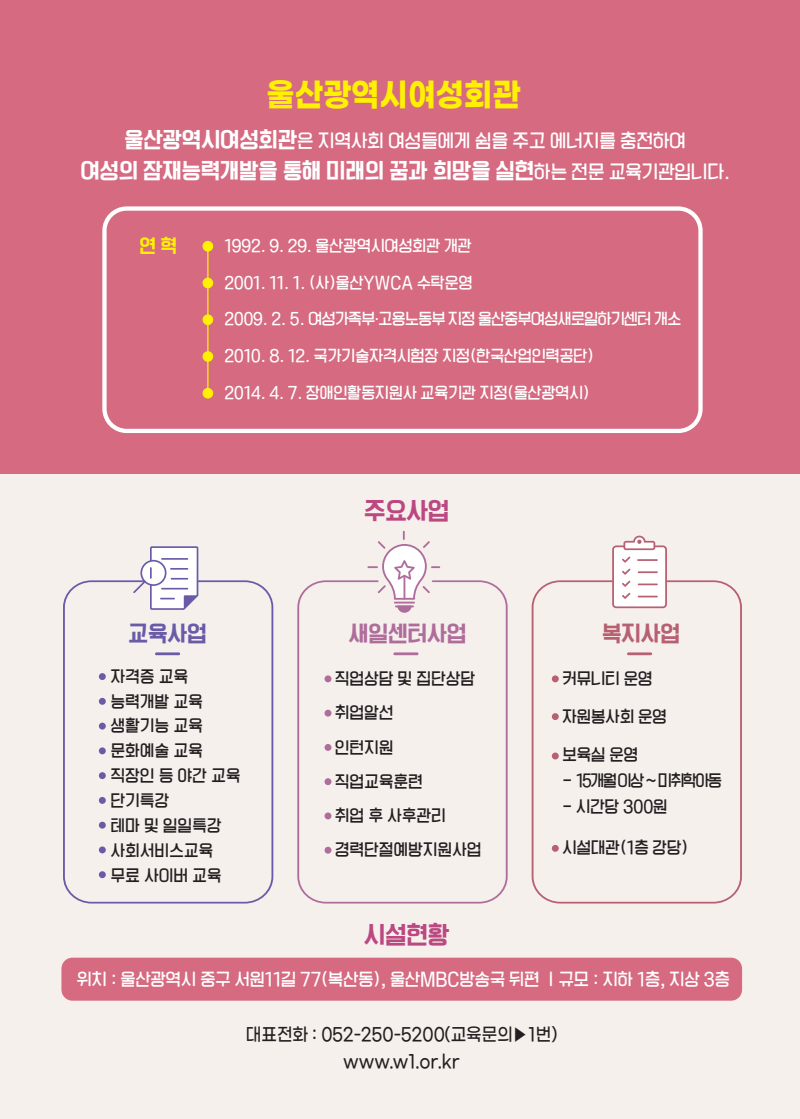
<style>
.page{position:relative;width:800px;height:1119px;background:#fff}
.page>*{position:absolute;margin:0;border:0;box-sizing:border-box;transform-origin:0 0}
.t1{font:700 32.7px "Gmarket Sans";color:#fff101;scale:.9 1}
.t2{font:25.5px "ic TT Luckysuper R";color:#bc4881;scale:.85 1}
.t3{font:23.25px "ic TT Luckysuper R";color:#af6d9b;scale:.85 1}
.t4{font:23.25px "ic TT Luckysuper R";color:#695ba7;scale:.85 1}
.t5{font:23.25px "ic TT Luckysuper R";color:#b76071;scale:.85 1}
.t6{font:22.8px "ic TT Luckysuper R";color:#fff;scale:.85 1}
.t7{font:19.65px "ic TT Luckysuper L";color:#fff;scale:.85 1}
.t8{font:19.5px "ic TT Luckysuper R";color:#fff101;scale:.85 1}
.t9{font:18px "ic TT Luckysuper L";color:#fff;scale:.85 1}
.t10{font:500 18px/26.4px "Gmarket Sans";color:#231f20;text-align:center;scale:.9 1}
.t11{font:17.1px/24.9px "ic TT Luckysuper L";letter-spacing:.02em;color:#231f20;scale:.85 1}
.t12{font:17.1px "ic TT Luckysuper L";letter-spacing:-.1em;color:#231f20;scale:.85 1}
.t13{font:16.5px "ic TT Luckysuper L";color:#fff;scale:.85 1}
.t14{font:16.5px "ic TT Luckysuper L";letter-spacing:-.04em;color:#fff;scale:.85 1}
.s1{font-family:"ic TT Luckysuper R";font-size:22.8px}
.s2{font-family:"ic TT Luckysuper L";font-size:19.65px}
</style>
<div class="page">
<div style="left:0;top:0;width:799px;height:1118px;background:#f6f0ed"></div>
<div style="left:0;top:0;width:799px;height:473px;background:#d56a80"></div>
<svg style="left:63px;top:580px;width:210px;height:323px"></svg>
<div style="left:102px;top:206px;width:600px;height:227px;border:4px solid #fff;border-radius:22px"></div>
<svg style="left:297px;top:580px;width:210px;height:323px"></svg>
<svg style="left:531px;top:580px;width:210px;height:323px"></svg>
<svg style="left:133px;top:546px;width:65px;height:63px"></svg>
<svg style="left:612px;top:535px;width:54px;height:73px;background:#f2e3e6"></svg>
<hr style="left:394px;top:601px;width:21px;height:2px;background:#af6d9b">
<svg style="left:395px;top:605px;width:19px;height:7px"></svg>
<svg style="left:367px;top:530px;width:73px;height:69px"></svg>
<hr style="left:155px;top:652px;width:25px;height:3px;background:#695ba7">
<hr style="left:393px;top:652px;width:25px;height:3px;background:#af6d9b">
<hr style="left:627px;top:652px;width:25px;height:3px;background:#b76071">
<hr style="left:207px;top:244px;width:1px;height:154px;background:#fff101">
<div style="left:203px;top:241px;width:9px;height:10px;background:#fff101;border-radius:50%"></div>
<div style="left:202px;top:241px;width:11px;height:10px;border:1px solid #fff101;border-radius:50%"></div>
<div style="left:203px;top:278px;width:9px;height:10px;background:#fff101;border-radius:50%"></div>
<div style="left:202px;top:277px;width:11px;height:11px;border:1px solid #fff101;border-radius:50%"></div>
<div style="left:203px;top:315px;width:9px;height:9px;background:#fff101;border-radius:50%"></div>
<div style="left:202px;top:314px;width:11px;height:11px;border:1px solid #fff101;border-radius:50%"></div>
<div style="left:203px;top:352px;width:9px;height:9px;background:#fff101;border-radius:50%"></div>
<div style="left:202px;top:351px;width:11px;height:11px;border:1px solid #fff101;border-radius:50%"></div>
<div style="left:203px;top:388px;width:9px;height:10px;background:#fff101;border-radius:50%"></div>
<div style="left:202px;top:388px;width:11px;height:10px;border:1px solid #fff101;border-radius:50%"></div>
<div style="left:61px;top:957px;width:681px;height:43px;background:#d56a80;border-radius:11px"></div>
<div style="left:99px;top:673px;width:7px;height:7px;background:#695ba7;border-radius:50%"></div>
<div style="left:324px;top:675px;width:7px;height:7px;background:#af6d9b;border-radius:50%"></div>
<div style="left:551px;top:675px;width:7px;height:7px;background:#b76071;border-radius:50%"></div>
<div style="left:551px;top:713px;width:7px;height:7px;background:#b76071;border-radius:50%"></div>
<svg style="left:551px;top:752px;width:7px;height:7px"></svg>
<svg style="left:551px;top:844px;width:7px;height:7px"></svg>
<div style="left:324px;top:709px;width:7px;height:7px;background:#af6d9b;border-radius:50%"></div>
<svg style="left:324px;top:743px;width:7px;height:7px"></svg>
<div style="left:324px;top:778px;width:7px;height:7px;background:#af6d9b;border-radius:50%"></div>
<div style="left:324px;top:812px;width:7px;height:7px;background:#af6d9b;border-radius:50%"></div>
<div style="left:324px;top:846px;width:7px;height:7px;background:#af6d9b;border-radius:50%"></div>
<div style="left:99px;top:697px;width:7px;height:7px;background:#695ba7;border-radius:50%"></div>
<div style="left:99px;top:722px;width:7px;height:7px;background:#695ba7;border-radius:50%"></div>
<div style="left:99px;top:747px;width:7px;height:7px;background:#695ba7;border-radius:50%"></div>
<div style="left:99px;top:772px;width:7px;height:7px;background:#695ba7;border-radius:50%"></div>
<div style="left:99px;top:796px;width:7px;height:7px;background:#695ba7;border-radius:50%"></div>
<div style="left:99px;top:821px;width:7px;height:7px;background:#695ba7;border-radius:50%"></div>
<div style="left:99px;top:846px;width:7px;height:7px;background:#695ba7;border-radius:50%"></div>
<div style="left:99px;top:871px;width:7px;height:7px;background:#695ba7;border-radius:50%"></div>
<h1 class="t1" style="left:266px;top:77px;width:284px">울산광역시여성회관</h1>
<p class="t7" style="left:124px;top:131px;width:662px"><span class="s1">울산광역시여성회관</span>은 지역사회 여성들에게 쉼을 주고 에너지를 충전하여</p>
<h3 class="t6" style="left:81px;top:159px;width:765px">여성의 잠재능력개발을 통해 미래의 꿈과 희망을 실현<span class="s2">하는 전문 교육기관입니다.</span></h3>
<p class="t8" style="left:140px;top:236px;width:45px">연 혁</p>
<p class="t13" style="left:224px;top:237px;width:292px">1992. 9. 29. 울산광역시여성회관 개관</p>
<p class="t13" style="left:224px;top:274px;width:293px">2001. 11. 1. (사)울산YWCA 수탁운영</p>
<p class="t14" style="left:224px;top:311px;width:538px">2009. 2. 5. 여성가족부·고용노동부 지정 울산중부여성새로일하기센터 개소</p>
<p class="t13" style="left:224px;top:347px;width:436px">2010. 8. 12. 국가기술자격시험장 지정(한국산업인력공단)</p>
<p class="t13" style="left:224px;top:384px;width:431px">2014. 4. 7. 장애인활동지원사 교육기관 지정(울산광역시)</p>
<h2 class="t2" style="left:364px;top:498px;width:102px">주요사업</h2>
<h3 class="t4" style="left:129px;top:622px;width:94px">교육사업</h3>
<h3 class="t3" style="left:349px;top:622px;width:140px">새일센터사업</h3>
<h3 class="t5" style="left:602px;top:622px;width:94px">복지사업</h3>
<p class="t11" style="left:111px;top:665px;width:154px">자격증 교육 능력개발 교육 생활기능 교육 문화예술 교육 직장인 등 야간 교육 단기특강<br>테마 및 일일특강 사회서비스교육 무료 사이버 교육</p>
<p class="t11" style="left:335px;top:662px;width:173px;line-height:34.2px">직업상담 및 집단상담 취업알선<br>인턴지원 직업교육훈련<br>취업 후 사후관리 경력단절예방지원사업</p>
<p class="t11" style="left:562px;top:667px;width:107px">커뮤니티 운영</p>
<p class="t11" style="left:562px;top:705px;width:124px">자원봉사회 운영</p>
<p class="t11" style="left:562px;top:743px;width:91px">보육실 운영</p>
<p class="t12" style="left:562px;top:772px;width:189px">- 15개월 이상 ~ 미취학아동</p>
<p class="t11" style="left:562px;top:795px;width:125px">- 시간당 300원</p>
<p class="t11" style="left:562px;top:836px;width:149px">시설대관(1층 강당)</p>
<h2 class="t2" style="left:364px;top:922px;width:102px">시설현황</h2>
<p class="t9" style="left:77px;top:969px;width:769px">위치 : 울산광역시 중구 서원11길 77(복산동), 울산MBC방송국 뒤편 ㅣ규모 : 지하 1층, 지상 3층</p>
<p class="t10" style="left:246px;top:1022px;width:347px">대표전화 : 052-250-5200(교육문의▶1번) www.w1.or.kr</p>
</div>
